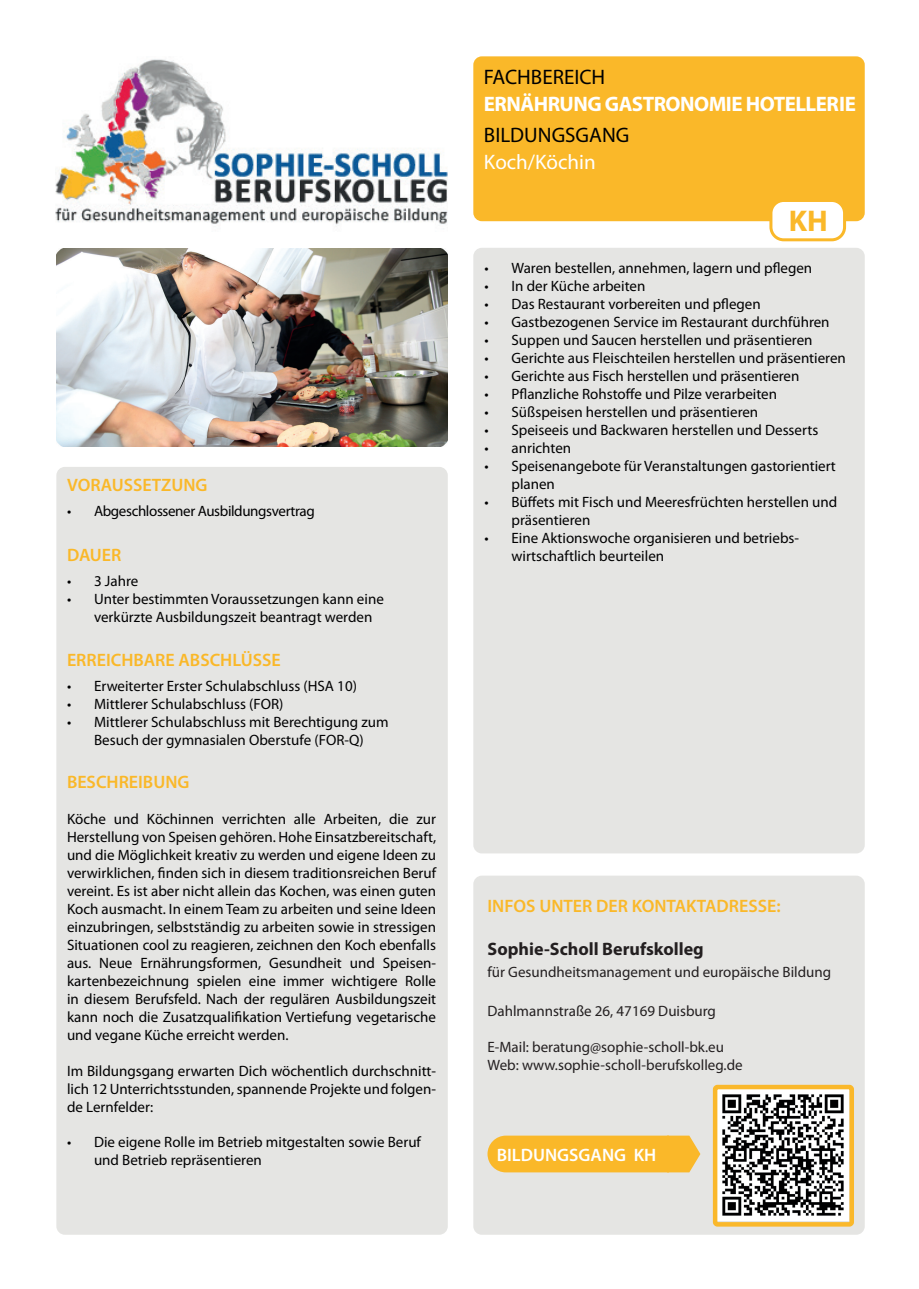
<style>
.page{position:relative;width:919px;height:1289px;background:#fff}
.page>*{position:absolute;margin:0;border:0;box-sizing:border-box;transform-origin:0 0}
.t1{font:700 30px "Myriad Pro";color:#fab829}
.t2{font:700 21px "Myriad Pro";letter-spacing:-.025em;color:#fff}
.t3{font:21px "Myriad Pro";color:#000001}
.t4{font:21px "Myriad Pro";color:#fff}
.t5{font:600 18px "Myriad Pro";color:#fab829}
.t6{font:700 18px "Myriad Pro";color:#231f20}
.t7{font:600 18px "Myriad Pro";color:#fff}
.t8{font:15px/18px "Myriad Pro";color:#000001}
.t9{font:15px/18px "Myriad Pro";color:#231f20}
.t10{font:15px "Myriad Pro";letter-spacing:-.025em;color:#000001}
</style>
<div class="page">
<div style="left:473px;top:56px;width:391px;height:165px;background:#fab829;border-radius:9px"></div>
<div style="left:56px;top:467px;width:392px;height:767px;background:#e5e5e3;border-radius:9px"></div>
<div style="left:473px;top:248px;width:391px;height:605px;background:#e5e5e3;border-radius:9px"></div>
<div style="left:770px;top:200px;width:74px;height:40px;background:#fff;border-radius:13px"></div>
<div style="left:769px;top:199px;width:77px;height:42px;border:3px solid #fab829;border-radius:13px"></div>
<div style="left:473px;top:875px;width:391px;height:359px;background:#e5e5e3;border-radius:9px"></div>
<svg style="left:487px;top:1135px;width:213px;height:37px"></svg>
<img style="left:56px;top:248px;width:392px;height:198px">
<img style="left:717px;top:1089px;width:131px;height:131px">
<div style="left:712px;top:1084px;width:141px;height:142px;border:4px solid #fab82b;border-radius:2px"></div>
<img style="left:56px;top:59px;width:391px;height:166px">
<p class="t5" style="left:67px;top:473px;width:142px">VORAUSSETZUNG</p>
<p class="t10" style="left:67px;top:502px;width:249px">• Abgeschlossener Ausbildungsvertrag</p>
<p class="t5" style="left:67px;top:543px;width:56px">DAUER</p>
<p class="t8" style="left:67px;top:572px;width:73px">• 3 Jahre</p>
<p class="t8" style="left:94px;top:590px;width:291px;text-indent:-27px">• Unter bestimmten Voraussetzungen kann eine verkürzte Ausbildungszeit beantragt werden</p>
<p class="t5" style="left:67px;top:648px;width:215px">ERREICHBARE ABSCHLÜSSE</p>
<p class="t8" style="left:67px;top:676px;width:291px">• Erweiterter Erster Schulabschluss (HSA 10)</p>
<p class="t8" style="left:67px;top:694px;width:218px">• Mittlerer Schulabschluss (FOR)</p>
<p class="t8" style="left:67px;top:712px;width:323px;text-align:center">• Mittlerer Schulabschluss mit Berechtigung zum<br>Besuch der gymnasialen Oberstufe (FOR-Q)</p>
<p class="t5" style="left:67px;top:770px;width:124px">BESCHREIBUNG</p>
<p class="t8" style="left:67px;top:809px;width:370px;text-align:justify">Köche und Köchinnen verrichten alle Arbeiten, die zur Herstellung von Speisen gehören. Hohe Einsatzbereitschaft, und die Möglichkeit kreativ zu werden und eigene Ideen zu verwirklichen, finden sich in diesem traditionsreichen Beruf vereint. Es ist aber nicht allein das Kochen, was einen guten Koch ausmacht. In einem Team zu arbeiten und seine Ideen einzubringen, selbstständig zu arbeiten sowie in stressigen Situationen cool zu reagieren, zeichnen den Koch ebenfalls aus. Neue Ernährungsformen, Gesundheit und Speisen&shy;kartenbezeichnung spielen eine immer wichtigere Rolle in diesem Berufsfeld. Nach der regulären Ausbildungszeit kann noch die Zusatzqualifikation Vertiefung vegetarische und vegane Küche erreicht werden.</p>
<p class="t8" style="left:67px;top:1061px;width:370px;text-align:justify">Im Bildungsgang erwarten Dich wöchentlich durchschnitt&shy;lich 12 Unterrichtsstunden, spannende Projekte und folgen&shy;de Lernfelder:</p>
<p class="t8" style="left:94px;top:1132px;width:328px;text-indent:-27px">• Die eigene Rolle im Betrieb mitgestalten sowie Beruf und Betrieb repräsentieren</p>
<h2 class="t3" style="left:484px;top:64px;width:123px">FACHBEREICH</h2>
<h2 class="t2" style="left:484px;top:90px;width:374px">ERNÄHRUNG GASTRONOMIE HOTELLERIE</h2>
<h2 class="t3" style="left:484px;top:121px;width:147px">BILDUNGSGANG</h2>
<h2 class="t4" style="left:484px;top:148px;width:113px">Koch/Köchin</h2>
<h1 class="t1" style="left:788px;top:201px;width:41px">KH</h1>
<p class="t8" style="left:484px;top:258px;width:329px">• Waren bestellen, annehmen, lagern und pflegen</p>
<p class="t8" style="left:484px;top:276px;width:162px">• In der Küche arbeiten</p>
<p class="t8" style="left:484px;top:294px;width:278px">• Das Restaurant vorbereiten und pflegen</p>
<p class="t8" style="left:484px;top:312px;width:346px">• Gastbezogenen Service im Restaurant durchführen</p>
<p class="t8" style="left:484px;top:330px;width:329px">• Suppen und Saucen herstellen und präsentieren</p>
<p class="t8" style="left:484px;top:348px;width:363px">• Gerichte aus Fleischteilen herstellen und präsentieren</p>
<p class="t8" style="left:484px;top:366px;width:316px">• Gerichte aus Fisch herstellen und präsentieren</p>
<p class="t8" style="left:484px;top:384px;width:294px">• Pflanzliche Rohstoffe und Pilze verarbeiten</p>
<p class="t8" style="left:484px;top:402px;width:275px">• Süßspeisen herstellen und präsentieren</p>
<p class="t8" style="left:484px;top:420px;width:335px">• Speiseeis und Backwaren herstellen und Desserts</p>
<p class="t8" style="left:484px;top:438px;width:88px">• anrichten</p>
<p class="t8" style="left:511px;top:456px;width:326px;text-indent:-27px">• Speisenangebote für Veranstaltungen gastorientiert planen</p>
<p class="t8" style="left:511px;top:492px;width:327px;text-indent:-27px">• Büffets mit Fisch und Meeresfrüchten herstellen und präsentieren</p>
<p class="t8" style="left:511px;top:528px;width:289px;text-indent:-27px">• Eine Aktionswoche organisieren und betriebs&shy;wirtschaftlich beurteilen</p>
<p class="t5" style="left:487px;top:894px;width:294px">INFOS UNTER DER KONTAKTADRESSE:</p>
<p class="t6" style="left:487px;top:937px;width:218px">Sophie-Scholl Berufskolleg</p>
<p class="t9" style="left:487px;top:962px;width:345px">für Gesundheitsmanagement und europäische Bildung</p>
<p class="t9" style="left:487px;top:1002px;width:230px">Dahlmannstraße 26, 47169 Duisburg</p>
<p class="t9" style="left:487px;top:1038px;width:257px">E-Mail: beratung@sophie-scholl-bk.eu<br>Web: www.sophie-scholl-berufskolleg.de</p>
<p class="t7" style="left:497px;top:1143px;width:161px">BILDUNGSGANG KH</p>
</div>
